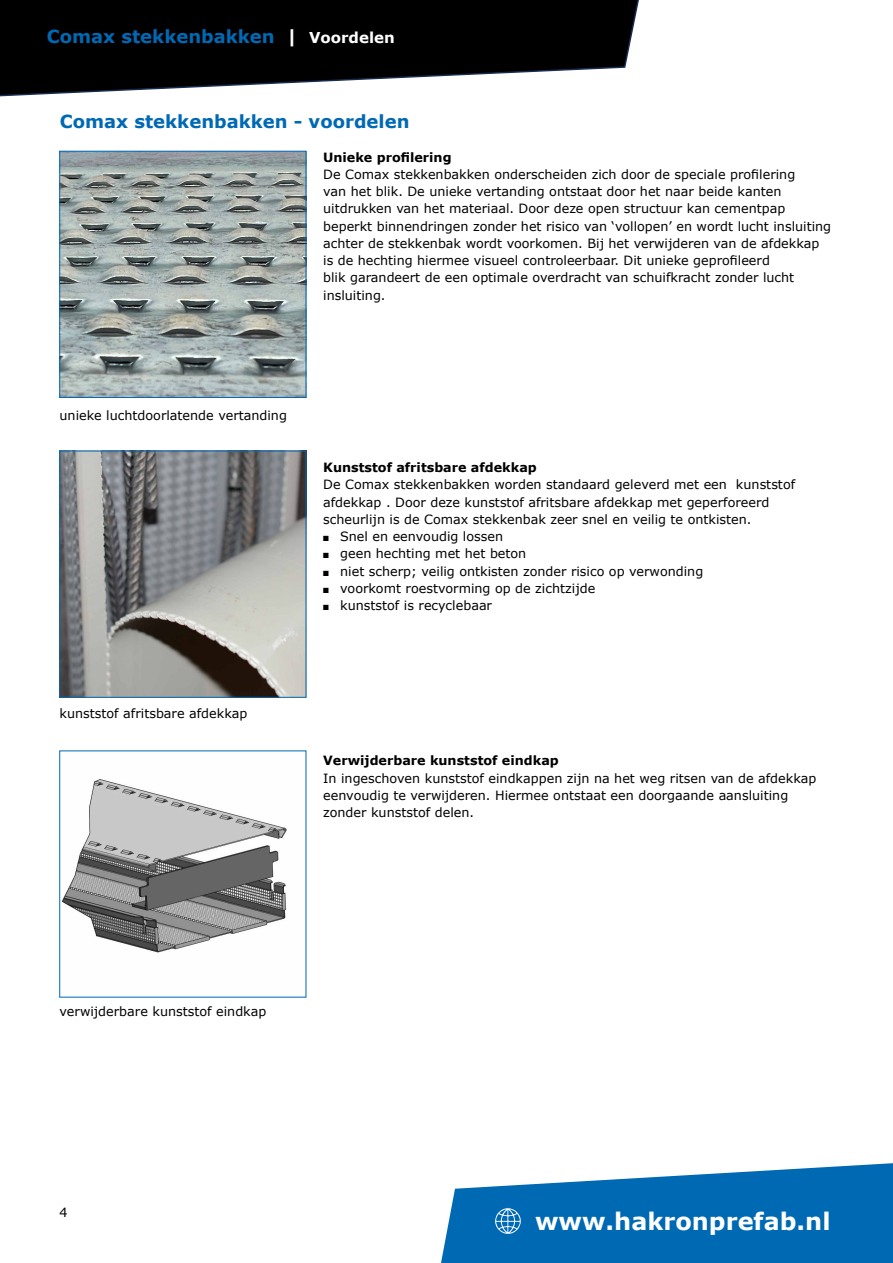
<style>
.page{position:relative;width:893px;height:1263px;background:#fff}
.page>*{position:absolute;margin:0;border:0;box-sizing:border-box;transform-origin:0 0}
.t1{font:700 24px "Verdana";color:#fff}
.t2{font:700 18px "Verdana";color:#0069b4}
.t3{font:12.75px/17.2px "Verdana";color:#000}
.t4{font:700 12.75px "Verdana";color:#000}
.s1{color:#fff}
.s2{font-size:15px;color:#fff}
.s3{font-family:"Social Media Circled";font-weight:400;font-size:51px}
</style>
<div class="page">
<img style="left:62px;top:153px;width:242px;height:243px">
<div style="left:60px;top:151px;width:246px;height:247px;border:1px solid #0069b4"></div>
<img style="left:62px;top:453px;width:242px;height:242px">
<img style="left:62px;top:779px;width:225px;height:174px">
<svg style="left:0;top:0;width:639px;height:97px"></svg>
<svg style="left:441px;top:1163px;width:452px;height:100px;background:#247ebe"></svg>
<h2 class="t2" style="left:47px;top:25px;width:350px">Comax stekkenbakken <span class="s1">|</span> <span class="s2">Voordelen</span></h2>
<h2 class="t2" style="left:60px;top:110px;width:351px">Comax stekkenbakken - voordelen</h2>
<p class="t4" style="left:323px;top:149px;width:130px">Unieke profilering</p>
<p class="t3" style="left:323px;top:166px;width:510px">De Comax stekkenbakken onderscheiden zich door de speciale profilering<br>van het blik. De unieke vertanding ontstaat door het naar beide kanten uitdrukken van het materiaal. Door deze open structuur kan cementpap beperkt binnendringen zonder het risico van ‘vollopen’ en wordt lucht insluiting achter de stekkenbak wordt voorkomen. Bij het verwijderen van de afdekkap is de hechting hiermee visueel controleerbaar. Dit unieke geprofileerd<br>blik garandeert de een optimale overdracht van schuifkracht zonder lucht insluiting.</p>
<p class="t3" style="left:60px;top:407px;width:229px">unieke luchtdoorlatende vertanding</p>
<p class="t4" style="left:323px;top:459px;width:215px">Kunststof afritsbare afdekkap</p>
<p class="t3" style="left:323px;top:476px;width:474px">De Comax stekkenbakken worden standaard geleverd met een kunststof afdekkap . Door deze kunststof afritsbare afdekkap met geperforeerd scheurlijn is de Comax stekkenbak zeer snel en veilig te ontkisten.</p>
<p class="t3" style="left:323px;top:528px;width:181px">■ Snel en eenvoudig lossen</p>
<p class="t3" style="left:323px;top:545px;width:205px">■ geen hechting met het beton</p>
<p class="t3" style="left:323px;top:563px;width:382px">■ niet scherp; veilig ontkisten zonder risico op verwonding</p>
<p class="t3" style="left:323px;top:580px;width:274px">■ voorkomt roestvorming op de zichtzijde</p>
<p class="t3" style="left:323px;top:597px;width:170px">■ kunststof is recyclebaar</p>
<p class="t3" style="left:60px;top:705px;width:190px">kunststof afritsbare afdekkap</p>
<p class="t4" style="left:323px;top:752px;width:237px">Verwijderbare kunststof eindkap</p>
<p class="t3" style="left:323px;top:770px;width:495px">In ingeschoven kunststof eindkappen zijn na het weg ritsen van de afdekkap eenvoudig te verwijderen. Hiermee ontstaat een doorgaande aansluiting zonder kunststof delen.</p>
<p class="t3" style="left:60px;top:1002px;width:208px">verwijderbare kunststof eindkap</p>
<p class="t3" style="left:60px;top:1204px;width:10px">4</p>
<h1 class="t1" style="left:481px;top:1205px;width:351px"><span class="s3">Ô</span>www.hakronprefab.nl</h1>
</div>
